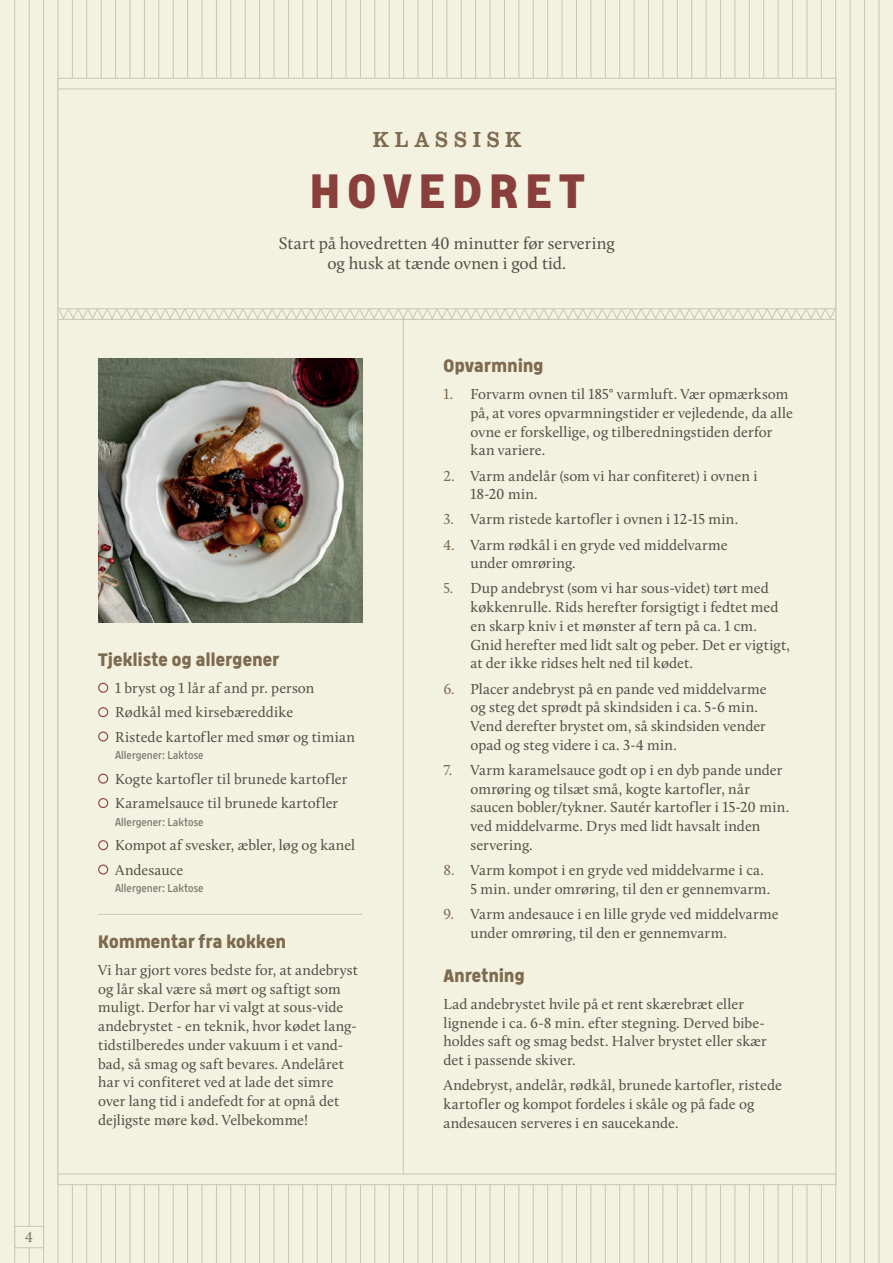
<style>
.page{position:relative;width:893px;height:1263px;background:#f3f1df}
.page>*{position:absolute;margin:0;border:0;box-sizing:border-box;transform-origin:0 0}
.t1{font:700 48px "Meyer Grand";letter-spacing:.15em;color:#89403c}
.t2{font:22.5px "Clarendon URW Ext Nar";letter-spacing:.265em;color:#7d6a50}
.t3{font:700 18px "Meyer Grand";letter-spacing:.02em;color:#7d6a50}
.t4{font:17.25px/20.7px "Calluna";letter-spacing:-.005em;color:#4f5145;text-align:center}
.t5{font:15px/18.8px "Calluna";color:#4f5145}
.t6{font:15px "Calluna";color:#77766b}
.t7{font:300 11.25px "Meyer Grand";color:#77766b}
.s1{color:#7d6a50}
</style>
<div class="page">
<hr style="left:29px;top:0;width:1px;height:1263px;background:#c7c7b9">
<hr style="left:43px;top:0;width:1px;height:1263px;background:#c7c7b9">
<hr style="left:14px;top:0;width:1px;height:1263px;background:#c7c7b9">
<hr style="left:490px;top:0;width:1px;height:1263px;background:#c7c7b9">
<hr style="left:504px;top:0;width:1px;height:1263px;background:#c7c7b9">
<hr style="left:259px;top:0;width:1px;height:1263px;background:#c7c7b9">
<hr style="left:274px;top:0;width:1px;height:1263px;background:#c7c7b9">
<hr style="left:720px;top:0;width:1px;height:1263px;background:#c7c7b9">
<hr style="left:734px;top:0;width:1px;height:1263px;background:#c7c7b9">
<hr style="left:144px;top:0;width:1px;height:1263px;background:#c7c7b9">
<hr style="left:158px;top:0;width:1px;height:1263px;background:#c7c7b9">
<hr style="left:605px;top:0;width:1px;height:1263px;background:#c7c7b9">
<hr style="left:619px;top:0;width:1px;height:1263px;background:#c7c7b9">
<hr style="left:374px;top:0;width:1px;height:1263px;background:#c7c7b9">
<hr style="left:389px;top:0;width:1px;height:1263px;background:#c7c7b9">
<hr style="left:835px;top:0;width:1px;height:1263px;background:#c7c7b9">
<hr style="left:850px;top:0;width:1px;height:1263px;background:#c7c7b9">
<hr style="left:58px;top:0;width:1px;height:1263px;background:#c7c7b9">
<hr style="left:72px;top:0;width:1px;height:1263px;background:#c7c7b9">
<hr style="left:518px;top:0;width:1px;height:1263px;background:#c7c7b9">
<hr style="left:533px;top:0;width:1px;height:1263px;background:#c7c7b9">
<hr style="left:288px;top:0;width:1px;height:1263px;background:#c7c7b9">
<hr style="left:302px;top:0;width:1px;height:1263px;background:#c7c7b9">
<hr style="left:749px;top:0;width:1px;height:1263px;background:#c7c7b9">
<hr style="left:763px;top:0;width:1px;height:1263px;background:#c7c7b9">
<hr style="left:173px;top:0;width:1px;height:1263px;background:#c7c7b9">
<hr style="left:187px;top:0;width:1px;height:1263px;background:#c7c7b9">
<hr style="left:634px;top:0;width:1px;height:1263px;background:#c7c7b9">
<hr style="left:648px;top:0;width:1px;height:1263px;background:#c7c7b9">
<hr style="left:403px;top:0;width:1px;height:1263px;background:#c7c7b9">
<hr style="left:418px;top:0;width:1px;height:1263px;background:#c7c7b9">
<hr style="left:864px;top:0;width:1px;height:1263px;background:#c7c7b9">
<hr style="left:879px;top:0;width:1px;height:1263px;background:#c7c7b9">
<hr style="left:86px;top:0;width:1px;height:1263px;background:#c7c7b9">
<hr style="left:101px;top:0;width:1px;height:1263px;background:#c7c7b9">
<hr style="left:547px;top:0;width:1px;height:1263px;background:#c7c7b9">
<hr style="left:562px;top:0;width:1px;height:1263px;background:#c7c7b9">
<hr style="left:317px;top:0;width:1px;height:1263px;background:#c7c7b9">
<hr style="left:331px;top:0;width:1px;height:1263px;background:#c7c7b9">
<hr style="left:778px;top:0;width:1px;height:1263px;background:#c7c7b9">
<hr style="left:792px;top:0;width:1px;height:1263px;background:#c7c7b9">
<hr style="left:202px;top:0;width:1px;height:1263px;background:#c7c7b9">
<hr style="left:216px;top:0;width:1px;height:1263px;background:#c7c7b9">
<hr style="left:662px;top:0;width:1px;height:1263px;background:#c7c7b9">
<hr style="left:677px;top:0;width:1px;height:1263px;background:#c7c7b9">
<hr style="left:432px;top:0;width:1px;height:1263px;background:#c7c7b9">
<hr style="left:446px;top:0;width:1px;height:1263px;background:#c7c7b9">
<hr style="left:115px;top:0;width:1px;height:1263px;background:#c7c7b9">
<hr style="left:130px;top:0;width:1px;height:1263px;background:#c7c7b9">
<hr style="left:576px;top:0;width:1px;height:1263px;background:#c7c7b9">
<hr style="left:590px;top:0;width:1px;height:1263px;background:#c7c7b9">
<hr style="left:346px;top:0;width:1px;height:1263px;background:#c7c7b9">
<hr style="left:360px;top:0;width:1px;height:1263px;background:#c7c7b9">
<hr style="left:807px;top:0;width:1px;height:1263px;background:#c7c7b9">
<hr style="left:821px;top:0;width:1px;height:1263px;background:#c7c7b9">
<hr style="left:230px;top:0;width:1px;height:1263px;background:#c7c7b9">
<hr style="left:245px;top:0;width:1px;height:1263px;background:#c7c7b9">
<hr style="left:691px;top:0;width:1px;height:1263px;background:#c7c7b9">
<hr style="left:706px;top:0;width:1px;height:1263px;background:#c7c7b9">
<hr style="left:461px;top:0;width:1px;height:1263px;background:#c7c7b9">
<hr style="left:475px;top:0;width:1px;height:1263px;background:#c7c7b9">
<div style="left:58px;top:78px;width:778px;height:1107px;background:#f3f1df;border:1px solid #c7c7b9"></div>
<hr style="left:57px;top:89px;width:779px;height:1px;background:#c7c7b9">
<hr style="left:57px;top:1174px;width:779px;height:1px;background:#c7c7b9">
<svg style="left:58px;top:308px;width:778px;height:12px"></svg>
<div style="left:14px;top:1226px;width:30px;height:22px;background:#f3f1df;border:1px solid #c7c7b9"></div>
<hr style="left:403px;top:319px;width:1px;height:855px;background:#c7c7b9">
<div style="left:98px;top:683px;width:10px;height:10px;border:1px solid #89403c;border-radius:50%"></div>
<div style="left:98px;top:707px;width:10px;height:10px;border:1px solid #89403c;border-radius:50%"></div>
<div style="left:98px;top:731px;width:10px;height:10px;border:1px solid #89403c;border-radius:50%"></div>
<div style="left:98px;top:774px;width:10px;height:10px;border:1px solid #89403c;border-radius:50%"></div>
<div style="left:98px;top:798px;width:10px;height:10px;border:1px solid #89403c;border-radius:50%"></div>
<div style="left:98px;top:840px;width:10px;height:10px;border:1px solid #89403c;border-radius:50%"></div>
<div style="left:98px;top:864px;width:10px;height:10px;border:1px solid #89403c;border-radius:50%"></div>
<hr style="left:98px;top:914px;width:264px;height:1px;background:#c7c7b9">
<img style="left:98px;top:358px;width:264px;height:265px">
<p class="t6" style="left:25px;top:1228px;width:9px">4</p>
<h2 class="t2" style="left:373px;top:126px;width:150px">KLASSISK</h2>
<h1 class="t1" style="left:310px;top:159px;width:276px">HOVEDRET</h1>
<p class="t4" style="left:279px;top:232px;width:337px">Start på hovedretten 40 minutter før servering og husk at tænde ovnen i god tid.</p>
<p class="t3" style="left:98px;top:648px;width:183px">Tjekliste og allergener</p>
<p class="t5" style="left:115px;top:675px;width:241px;line-height:24.5px">1 bryst og 1 lår af and pr. person<br>Rødkål med kirsebæreddike<br>Ristede kartofler med smør og timian</p>
<p class="t7" style="left:115px;top:748px;width:90px">Allergener: Laktose</p>
<p class="t5" style="left:115px;top:766px;width:234px;line-height:24.5px">Kogte kartofler til brunede kartofler<br>Karamelsauce til brunede kartofler</p>
<p class="t7" style="left:115px;top:814px;width:90px">Allergener: Laktose</p>
<p class="t5" style="left:115px;top:833px;width:241px;line-height:24.5px">Kompot af svesker, æbler, løg og kanel<br>Andesauce</p>
<p class="t7" style="left:115px;top:881px;width:90px">Allergener: Laktose</p>
<p class="t3" style="left:98px;top:929px;width:189px">Kommentar fra kokken</p>
<p class="t5" style="left:98px;top:960px;width:261px">Vi har gjort vores bedste for, at andebryst og lår skal være så mørt og saftigt som muligt. Derfor har vi valgt at sous-vide andebrystet - en teknik, hvor kødet lang&shy;tidstilberedes under vakuum i et vand&shy;bad, så smag og saft bevares. Andelåret har vi confiteret ved at lade det simre over lang tid i andefedt for at opnå det dejligste møre kød. Velbekomme!</p>
<p class="t3" style="left:443px;top:353px;width:101px">Opvarmning</p>
<p class="t5" style="left:470px;top:385px;width:324px;text-indent:-27px"><span class="s1">1.</span> Forvarm ovnen til 185° varmluft. Vær opmærksom på, at vores opvarmningstider er vejledende, da alle ovne er forskellige, og tilberedningstiden derfor kan variere.</p>
<p class="t5" style="left:470px;top:466px;width:288px;text-indent:-27px"><span class="s1">2.</span> Varm andelår (som vi har confiteret) i ovnen i<br>18-20 min.</p>
<p class="t5" style="left:443px;top:510px;width:296px"><span class="s1">3.</span> Varm ristede kartofler i ovnen i 12-15 min.</p>
<p class="t5" style="left:470px;top:535px;width:259px;text-indent:-27px"><span class="s1">4.</span> Varm rødkål i en gryde ved middelvarme under omrøring.</p>
<p class="t5" style="left:470px;top:579px;width:321px;text-indent:-27px"><span class="s1">5.</span> Dup andebryst (som vi har sous-videt) tørt med køkkenrulle. Rids herefter forsigtigt i fedtet med en skarp kniv i et mønster af tern på ca. 1 cm.<br>Gnid herefter med lidt salt og peber. Det er vigtigt, at der ikke ridses helt ned til kødet.</p>
<p class="t5" style="left:470px;top:679px;width:298px;text-indent:-27px"><span class="s1">6.</span> Placer andebryst på en pande ved middelvarme og steg det sprødt på skindsiden i ca. 5-6 min.<br>Vend derefter brystet om, så skindsiden vender opad og steg videre i ca. 3-4 min.</p>
<p class="t5" style="left:470px;top:760px;width:320px;text-indent:-27px"><span class="s1">7.</span> Varm karamelsauce godt op i en dyb pande under omrøring og tilsæt små, kogte kartofler, når saucen bobler/tykner. Sautér kartofler i 15-20 min. ved middelvarme. Drys med lidt havsalt inden servering.</p>
<p class="t5" style="left:470px;top:860px;width:301px;text-indent:-27px"><span class="s1">8.</span> Varm kompot i en gryde ved middelvarme i ca.<br>5 min. under omrøring, til den er gennemvarm.</p>
<p class="t5" style="left:470px;top:904px;width:310px;text-indent:-27px"><span class="s1">9.</span> Varm andesauce i en lille gryde ved middelvarme under omrøring, til den er gennemvarm.</p>
<p class="t3" style="left:443px;top:963px;width:83px">Anretning</p>
<p class="t5" style="left:443px;top:994px;width:325px">Lad andebrystet hvile på et rent skærebræt eller lignende i ca. 6-8 min. efter stegning. Derved bibe&shy;holdes saft og smag bedst. Halver brystet eller skær det i passende skiver.</p>
<p class="t5" style="left:443px;top:1076px;width:340px">Andebryst, andelår, rødkål, brunede kartofler, ristede kartofler og kompot fordeles i skåle og på fade og andesaucen serveres i en saucekande.</p>
</div>
